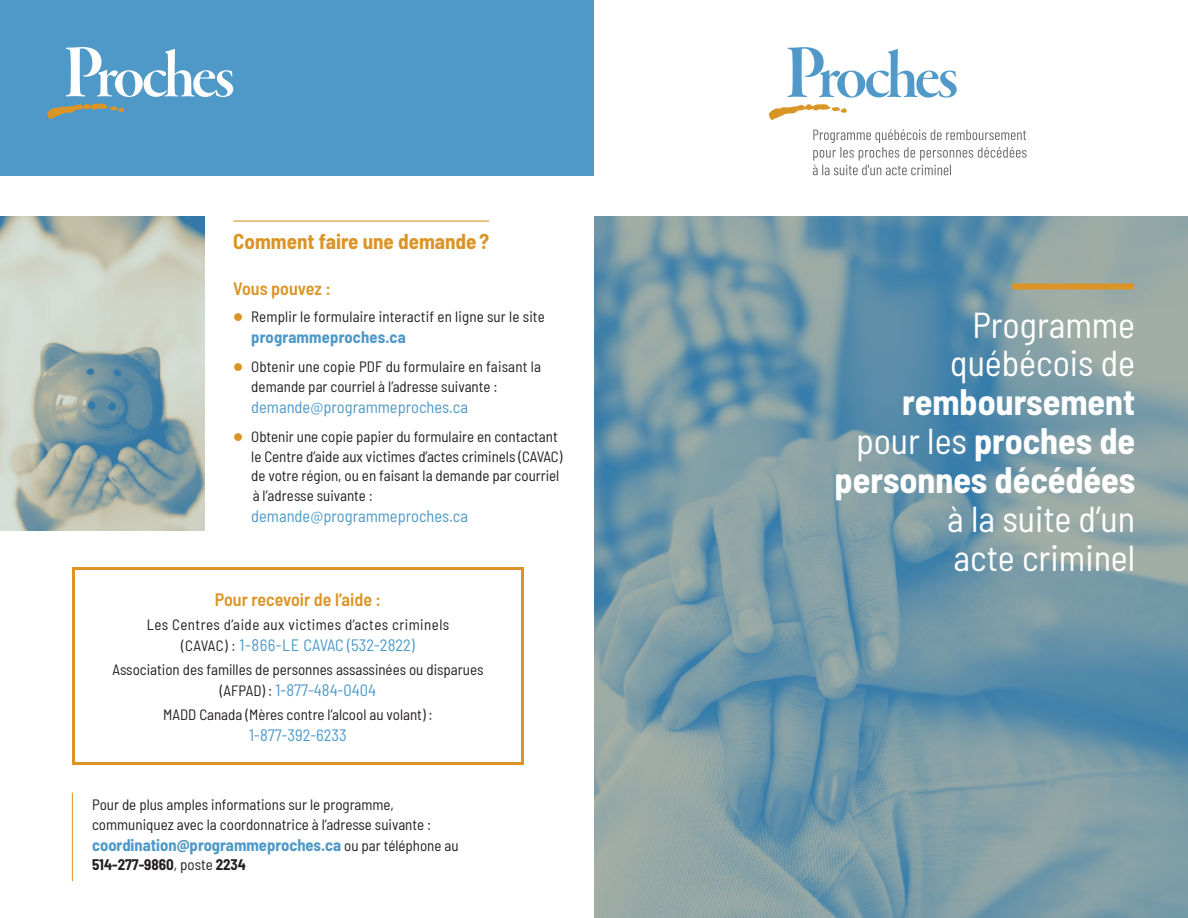
<style>
.page{position:relative;width:1188px;height:918px;background:#fff}
.page>*{position:absolute;margin:0;border:0;box-sizing:border-box;transform-origin:0 0}
.t1{font:700 semi-condensed 36px/39px "Barlow";color:#fff;text-align:right}
.t2{font:semi-condensed 36px/39px "Barlow";color:#fff;text-align:right}
.t3{font:700 semi-condensed 21px "Barlow";color:#db9425}
.t4{font:600 semi-condensed 18px "Barlow";color:#db9425}
.t5{font:semi-condensed 16.5px "Barlow";color:#4e99c8}
.t6{font:700 semi-condensed 16.5px "Barlow";color:#4e99c8}
.t7{font:semi-condensed 15px/19.5px "Barlow";color:#231f20}
.t8{font:semi-condensed 15px "Barlow";letter-spacing:.03em;color:#231f20}
.t9{font:700 semi-condensed 15px "Barlow";color:#231f20}
.s1{font-size:15px;color:#231f20}
.s2{font-weight:400;font-size:15px;color:#231f20}
.s3{font-weight:400}
</style>
<div class="page">
<svg style="left:813px;top:129px;width:214px;height:46px"></svg>
<svg style="left:787px;top:47px;width:170px;height:51px"></svg>
<svg style="left:769px;top:104px;width:78px;height:16px"></svg>
<div style="left:0;top:0;width:594px;height:176px;background:#4e99c8"></div>
<svg style="left:66px;top:47px;width:167px;height:50px"></svg>
<svg style="left:47px;top:103px;width:78px;height:16px"></svg>
<svg style="left:594px;top:216px;width:594px;height:702px;background:#779aa7"></svg>
<div style="left:1012px;top:284px;width:122px;height:6px;background:#db9425"></div>
<svg style="left:0;top:216px;width:205px;height:315px;background:#aebcb6"></svg>
<hr style="left:233px;top:220px;width:256px;height:2px;background:#db9425">
<div style="left:72px;top:567px;width:452px;height:198px;border:3px solid #db9425"></div>
<hr style="left:72px;top:793px;width:1px;height:88px;background:#db9425">
<h2 class="t3" style="left:233px;top:226px;width:257px">Comment faire une demande ?</h2>
<p class="t4" style="left:233px;top:276px;width:99px">Vous pouvez :</p>
<p class="t7" style="left:251px;top:306px;width:295px">Remplir le formulaire interactif en ligne sur le site</p>
<p class="t6" style="left:251px;top:325px;width:156px">programmeproches.ca</p>
<p class="t7" style="left:251px;top:356px;width:291px">Obtenir une copie PDF du formulaire en faisant la demande par courriel à l’adresse suivante :</p>
<p class="t5" style="left:251px;top:395px;width:218px">demande@programmeproches.ca</p>
<p class="t7" style="left:251px;top:426px;width:313px">Obtenir une copie papier du formulaire en contactant le Centre d’aide aux victimes d’actes criminels (CAVAC) de votre région, ou en faisant la demande par courriel à l’adresse suivante :</p>
<p class="t5" style="left:251px;top:504px;width:218px">demande@programmeproches.ca</p>
<p class="t4" style="left:215px;top:587px;width:168px">Pour recevoir de l’aide :</p>
<p class="t8" style="left:147px;top:614px;width:304px">Les Centres d’aide aux victimes d’actes criminels</p>
<p class="t5" style="left:181px;top:633px;width:235px"><span class="s1">(CAVAC) :</span> 1-866-LE CAVAC (532-2822)</p>
<p class="t7" style="left:113px;top:659px;width:372px">Association des familles de personnes assassinées ou disparues</p>
<p class="t5" style="left:220px;top:678px;width:158px"><span class="s1">(AFPAD) :</span> 1-877-484-0404</p>
<p class="t7" style="left:163px;top:704px;width:271px">MADD Canada (Mères contre l’alcool au volant) :</p>
<p class="t5" style="left:249px;top:723px;width:99px">1-877-392-6233</p>
<p class="t7" style="left:92px;top:794px;width:341px">Pour de plus amples informations sur le programme, communiquez avec la coordonnatrice à l’adresse suivante :</p>
<p class="t6" style="left:92px;top:833px;width:368px">coordination@programmeproches.ca <span class="s2">ou par téléphone au</span></p>
<p class="t9" style="left:92px;top:854px;width:156px">514-277-9860<span class="s3">, poste</span> 2234</p>
<h1 class="t2" style="left:950px;top:302px;width:187px">Programme québécois de</h1>
<h1 class="t1" style="left:834px;top:381px;width:302px">remboursement <span class="s3">pour les</span> proches de personnes décédées</h1>
<h1 class="t2" style="left:947px;top:497px;width:189px;text-align:left">à la suite d’un acte criminel</h1>
</div>
